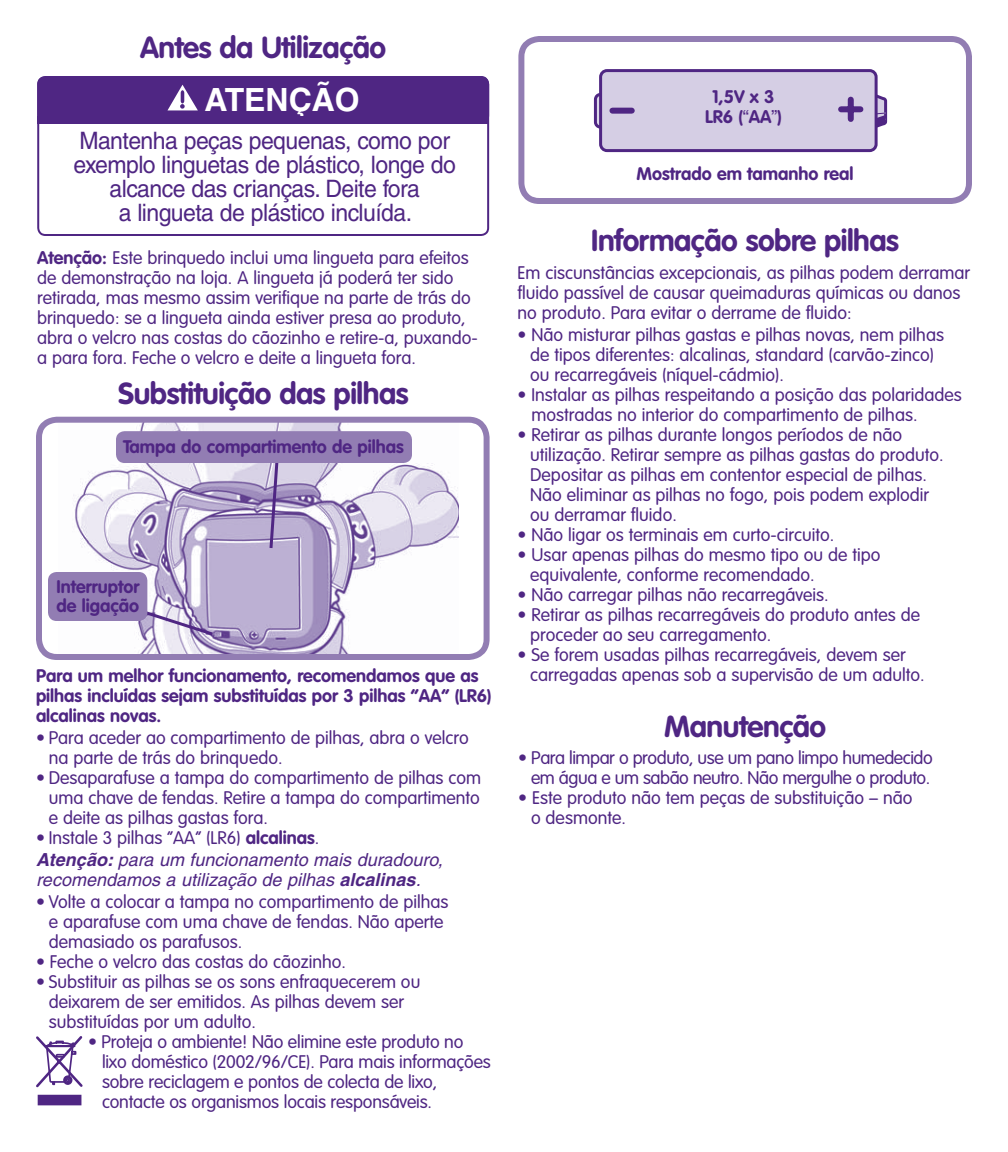
<style>
.page{position:relative;width:1008px;height:1152px;background:#fff}
.page>*{position:absolute;margin:0;border:0;box-sizing:border-box;transform-origin:0 0}
.t1{font:700 32px "Helvetica";color:#fff}
.t2{font:700 30px "VAG Rounded";letter-spacing:-.015em;color:#4f2683}
.t3{font:24px/24px "Helvetica";letter-spacing:-.025em;color:#4f2683;text-align:center;scale:.96 1}
.t4{font:300 18px/20px "VAG Rounded";color:#4f2683}
.t5{font:700 18px/20px "VAG Rounded";color:#4f2683}
.t6{font:300 18px/20px "VAG Rounded";letter-spacing:-.025em;color:#4f2683;text-align:center}
.t7{font:italic 18px/20px "Helvetica";color:#4f2683}
.s1{font-weight:700}
.s2{font-family:"Helvetica";font-weight:400}
</style>
<div class="page">
<svg style="left:37px;top:124px;width:452px;height:112px"></svg>
<div style="left:37px;top:76px;width:452px;height:40px;background:#4f2683"></div>
<div style="left:37px;top:116px;width:452px;height:8px;background:#4f2683"></div>
<svg style="left:36px;top:417px;width:454px;height:243px"></svg>
<svg style="left:518px;top:36px;width:454px;height:168px"></svg>
<div style="left:566px;top:46px;width:350px;height:123px;background:#fff;border-radius:18px"></div>
<div style="left:595px;top:94px;width:10px;height:33px;background:#dbd7e8;border-radius:5px"></div>
<div style="left:594px;top:93px;width:13px;height:36px;border:3px solid #4f2683;border-radius:5px"></div>
<svg style="left:878px;top:95px;width:10px;height:33px"></svg>
<div style="left:601px;top:71px;width:275px;height:80px;background:#d5cee4;border-radius:6px"></div>
<div style="left:599px;top:69px;width:279px;height:83px;border:3px solid #4f2683;border-radius:6px"></div>
<div style="left:612px;top:108px;width:20px;height:6px;background:#4f2683"></div>
<div style="left:841px;top:106px;width:19px;height:6px;background:#4f2683"></div>
<div style="left:848px;top:100px;width:6px;height:19px;background:#4f2683"></div>
<svg style="left:270px;top:463px;width:9px;height:85px"></svg>
<div style="left:116px;top:431px;width:296px;height:32px;background:#927db3;border-radius:9px"></div>
<svg style="left:125px;top:605px;width:88px;height:30px"></svg>
<div style="left:48px;top:572px;width:99px;height:49px;background:#927db3;border-radius:9px"></div>
<svg style="left:36px;top:1036px;width:47px;height:70px"></svg>
<div style="left:39px;top:1096px;width:42px;height:9px;background:#4f2683"></div>
<div style="left:38px;top:1095px;width:43px;height:10px;border:2px solid #4f2683"></div>
<h2 class="t2" style="left:140px;top:35px;width:248px">Antes da Utilização</h2>
<h1 class="t1" style="left:204px;top:88px;width:157px">ATENÇÃO</h1>
<h3 class="t3" style="left:74px;top:131px;width:400px">Mantenha peças pequenas, como por exemplo linguetas de plástico, longe do alcance das crianças. Deite fora<br>a lingueta de plástico incluída.</h3>
<p class="t4" style="left:37px;top:249px;width:442px"><span class="s1">Atenção:</span> Este brinquedo inclui uma lingueta para efeitos de demonstração na loja. A lingueta já poderá ter sido retirada, mas mesmo assim verifique na parte de trás do brinquedo: se a lingueta ainda estiver presa ao produto, abra o velcro nas costas do cãozinho e retire-a, puxando&shy;a para fora. Feche o velcro e deite a lingueta fora.</p>
<h2 class="t2" style="left:118px;top:381px;width:292px">Substituição das pilhas</h2>
<p class="t5" style="left:123px;top:438px;width:282px">Tampa do compartimento de pilhas</p>
<p class="t5" style="left:56px;top:578px;width:84px;line-height:19px">Interruptor de ligação</p>
<p class="t5" style="left:36px;top:667px;width:457px">Para um melhor funcionamento, recomendamos que as pilhas incluídas sejam substituídas por 3 pilhas “AA” (LR6) alcalinas novas.</p>
<p class="t4" style="left:49px;top:729px;width:422px;text-indent:-13px">• Para aceder ao compartimento de pilhas, abra o velcro na parte de trás do brinquedo.</p>
<p class="t4" style="left:49px;top:769px;width:434px;text-align:justify;text-indent:-13px">• Desaparafuse a tampa do compartimento de pilhas com uma chave de fendas. Retire a tampa do compartimento e deite as pilhas gastas fora.</p>
<p class="t4" style="left:36px;top:829px;width:285px">• Instale 3 pilhas “AA” (LR6) <span class="s1">alcalinas</span>.</p>
<p class="t7" style="left:36px;top:851px;width:408px"><span class="s1">Atenção:</span> para um funcionamento mais duradouro, recomendamos a utilização de pilhas <span class="s1">alcalinas</span>.</p>
<p class="t4" style="left:49px;top:893px;width:401px;text-indent:-13px">• Volte a colocar a tampa no compartimento de pilhas e aparafuse com uma chave de fendas. Não aperte demasiado os parafusos.</p>
<p class="t4" style="left:36px;top:953px;width:312px">• Feche o velcro das costas do cãozinho.</p>
<p class="t4" style="left:49px;top:973px;width:373px;text-indent:-13px">• Substituir as pilhas se os sons enfraquecerem ou deixarem de ser emitidos. As pilhas devem ser substituídas por um adulto.</p>
<p class="t4" style="left:102px;top:1033px;width:390px;text-indent:-14px">• Proteja o ambiente! Não elimine este produto no lixo doméstico (2002/96/CE). Para mais informações sobre reciclagem e pontos de colecta de lixo, contacte os organismos locais responsáveis.</p>
<p class="t5" style="left:705px;top:88px;width:78px;text-align:center">1,5V x 3<br>LR6 (<span class="s2">“</span>AA<span class="s2">”</span>)</p>
<p class="t5" style="left:636px;top:165px;width:219px">Mostrado em tamanho real</p>
<h2 class="t2" style="left:591px;top:227px;width:309px">Informação sobre pilhas</h2>
<p class="t4" style="left:518px;top:264px;width:454px">Em ciscunstâncias excepcionais, as pilhas podem derramar fluido passível de causar queimaduras químicas ou danos no produto. Para evitar o derrame de fluido:</p>
<p class="t4" style="left:530px;top:326px;width:415px;text-indent:-13px">• Não misturar pilhas gastas e pilhas novas, nem pilhas de tipos diferentes: alcalinas, standard (carvão-zinco) ou recarregáveis (níquel-cádmio).</p>
<p class="t4" style="left:532px;top:386px;width:432px;text-indent:-14px">• Instalar as pilhas respeitando a posição das polaridades mostradas no interior do compartimento de pilhas.</p>
<p class="t4" style="left:530px;top:426px;width:415px;text-indent:-13px">• Retirar as pilhas durante longos períodos de não utilização. Retirar sempre as pilhas gastas do produto.<br>Depositar as pilhas em contentor especial de pilhas.<br>Não eliminar as pilhas no fogo, pois podem explodir ou derramar fluido.</p>
<p class="t4" style="left:518px;top:526px;width:318px">• Não ligar os terminais em curto-circuito.</p>
<p class="t4" style="left:530px;top:546px;width:352px;text-indent:-13px">• Usar apenas pilhas do mesmo tipo ou de tipo equivalente, conforme recomendado.</p>
<p class="t4" style="left:518px;top:586px;width:313px">• Não carregar pilhas não recarregáveis.</p>
<p class="t4" style="left:530px;top:606px;width:391px;text-indent:-13px">• Retirar as pilhas recarregáveis do produto antes de proceder ao seu carregamento.</p>
<p class="t4" style="left:530px;top:646px;width:396px;text-indent:-13px">• Se forem usadas pilhas recarregáveis, devem ser carregadas apenas sob a supervisão de um adulto.</p>
<h2 class="t2" style="left:664px;top:713px;width:164px">Manutenção</h2>
<p class="t6" style="left:518px;top:749px;width:416px">• Para limpar o produto, use um pano limpo humedecido em água e um sabão neutro. Não mergulhe o produto.</p>
<p class="t4" style="left:531px;top:789px;width:383px;text-indent:-13px">• Este produto não tem peças de substituição – não o desmonte.</p>
</div>
